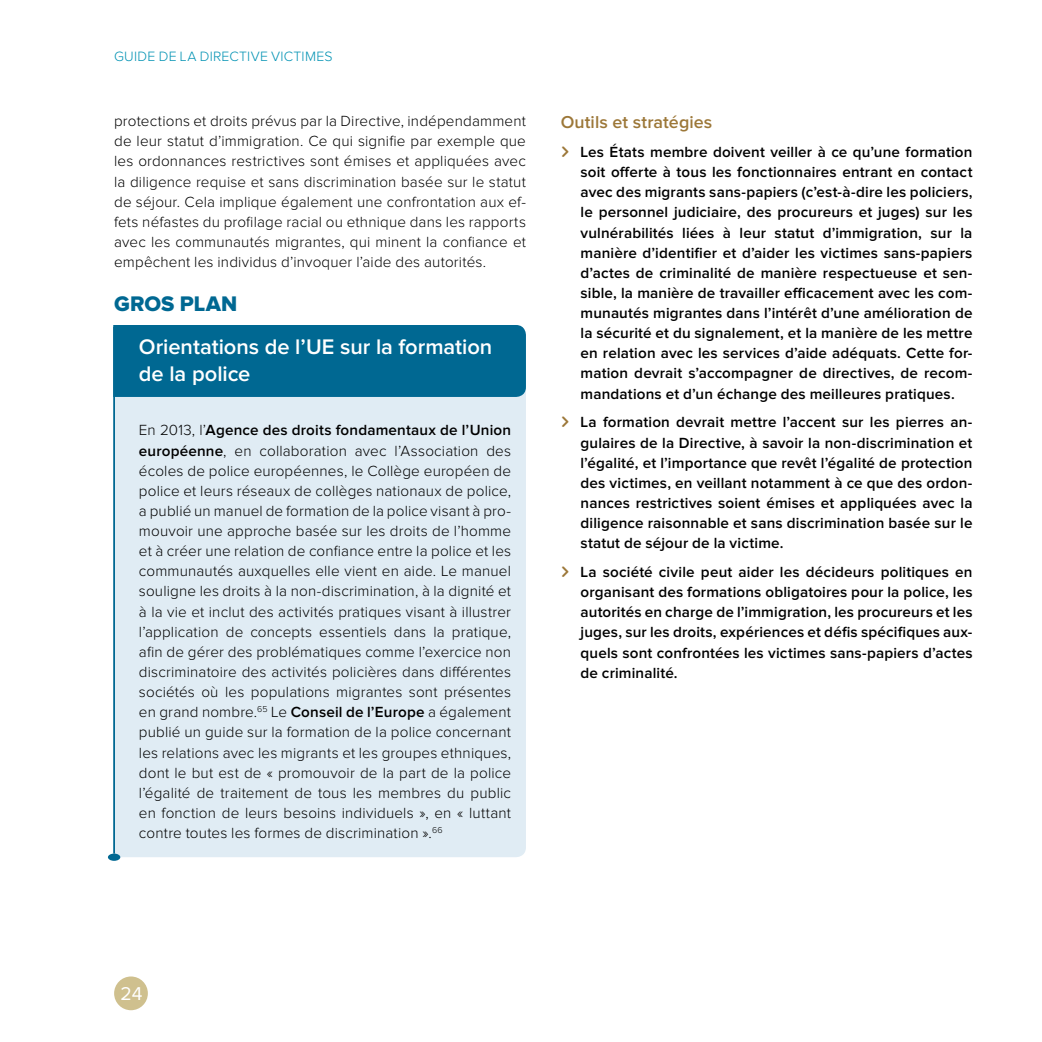
<style>
.page{position:relative;width:1042px;height:1042px;background:#fff}
.page>*{position:absolute;margin:0;border:0;box-sizing:border-box;transform-origin:0 0}
.t1{font:600 21.88px/26.2px "Proxima Nova";color:#fff}
.t2{font:21.88px "Proxima Nova Extrabld";color:#006892}
.t3{font:19.25px "Proxima Nova";color:#fff}
.t4{font:600 17.85px "Proxima Nova";letter-spacing:.005em;color:#9c7738}
.t5{font:300 15.22px/20.1px "Proxima Nova";letter-spacing:.01em;color:#000;text-align:justify}
.t6{font:600 15.22px/20.1px "Proxima Nova";letter-spacing:.01em;color:#000;text-align:justify}
.t7{font:300 14px "Proxima Nova";letter-spacing:.02em;color:#0092b3}
.s1{font-weight:600}
.s2{font-family:"Quicksand";font-weight:700;color:#9c7738}
</style>
<div class="page">
<div style="left:114px;top:976px;width:34px;height:34px;background:#cfc08e;border-radius:50%"></div>
<div style="left:115px;top:397px;width:411px;height:460px;background:#e0ecf4"></div>
<div style="left:113px;top:325px;width:413px;height:72px;background:#006892"></div>
<hr style="left:113px;top:327px;width:2px;height:526px;background:#006892">
<div style="left:108px;top:853px;width:12px;height:8px;background:#006892;border-radius:50%"></div>
<p class="t7" style="left:114px;top:48px;width:220px">GUIDE DE LA DIRECTIVE VICTIMES</p>
<p class="t5" style="left:114px;top:111px;width:413px">protections et droits prévus par la Directive, indépendamment de leur statut d’immigration. Ce qui signifie par exemple que les ordonnances restrictives sont émises et appliquées avec la diligence requise et sans discrimination basée sur le statut de séjour. Cela implique également une confrontation aux ef&shy;fets néfastes du profilage racial ou ethnique dans les rapports avec les communautés migrantes, qui minent la confiance et empêchent les individus d’invoquer l’aide des autorités.</p>
<h1 class="t2" style="left:114px;top:291px;width:125px">GROS PLAN</h1>
<h1 class="t1" style="left:139px;top:334px;width:355px">Orientations de l’UE sur la formation de la police</h1>
<p class="t5" style="left:139px;top:421px;width:374px">En 2013, l’<span class="s1">Agence des droits fondamentaux de l’Union européenne</span>, en collaboration avec l’Association des écoles de police européennes, le Collège européen de police et leurs réseaux de collèges nationaux de police, a publié un manuel de formation de la police visant à pro&shy;mouvoir une approche basée sur les droits de l’homme et à créer une relation de confiance entre la police et les communautés auxquelles elle vient en aide. Le manuel souligne les droits à la non-discrimination, à la dignité et à la vie et inclut des activités pratiques visant à illustrer l’application de concepts essentiels dans la pratique, afin de gérer des problématiques comme l’exercice non discriminatoire des activités policières dans différentes sociétés où les populations migrantes sont présentes en grand nombre.<sup>65</sup> Le <span class="s1">Conseil de l’Europe</span> a également publié un guide sur la formation de la police concernant les relations avec les migrants et les groupes ethniques, dont le but est de « promouvoir de la part de la police l’égalité de traitement de tous les membres du public en fonction de leurs besoins individuels », en « luttant contre toutes les formes de discrimination ».<sup>66</sup></p>
<p class="t4" style="left:561px;top:112px;width:153px">Outils et stratégies</p>
<p class="t6" style="left:580px;top:142px;width:393px;text-indent:-20px"><span class="s2">&gt;</span> Les États membre doivent veiller à ce qu’une formation soit offerte à tous les fonctionnaires entrant en contact avec des migrants sans-papiers (c’est-à-dire les policiers, le personnel judiciaire, des procureurs et juges) sur les vulnérabilités liées à leur statut d’immigration, sur la manière d’identifier et d’aider les victimes sans-papiers d’actes de criminalité de manière respectueuse et sen&shy;sible, la manière de travailler efficacement avec les com&shy;munautés migrantes dans l’intérêt d’une amélioration de la sécurité et du signalement, et la manière de les mettre en relation avec les services d’aide adéquats. Cette for&shy;mation devrait s’accompagner de directives, de recom&shy;mandations et d’un échange des meilleures pratiques.</p>
<p class="t6" style="left:580px;top:413px;width:393px;text-indent:-20px"><span class="s2">&gt;</span> La formation devrait mettre l’accent sur les pierres an&shy;gulaires de la Directive, à savoir la non-discrimination et l’égalité, et l’importance que revêt l’égalité de protection des victimes, en veillant notamment à ce que des ordon&shy;nances restrictives soient émises et appliquées avec la diligence raisonnable et sans discrimination basée sur le statut de séjour de la victime.</p>
<p class="t6" style="left:580px;top:562px;width:393px;text-indent:-20px"><span class="s2">&gt;</span> La société civile peut aider les décideurs politiques en organisant des formations obligatoires pour la police, les autorités en charge de l’immigration, les procureurs et les juges, sur les droits, expériences et défis spécifiques aux&shy;quels sont confrontées les victimes sans-papiers d’actes de criminalité.</p>
<p class="t3" style="left:121px;top:982px;width:24px">24</p>
</div>
